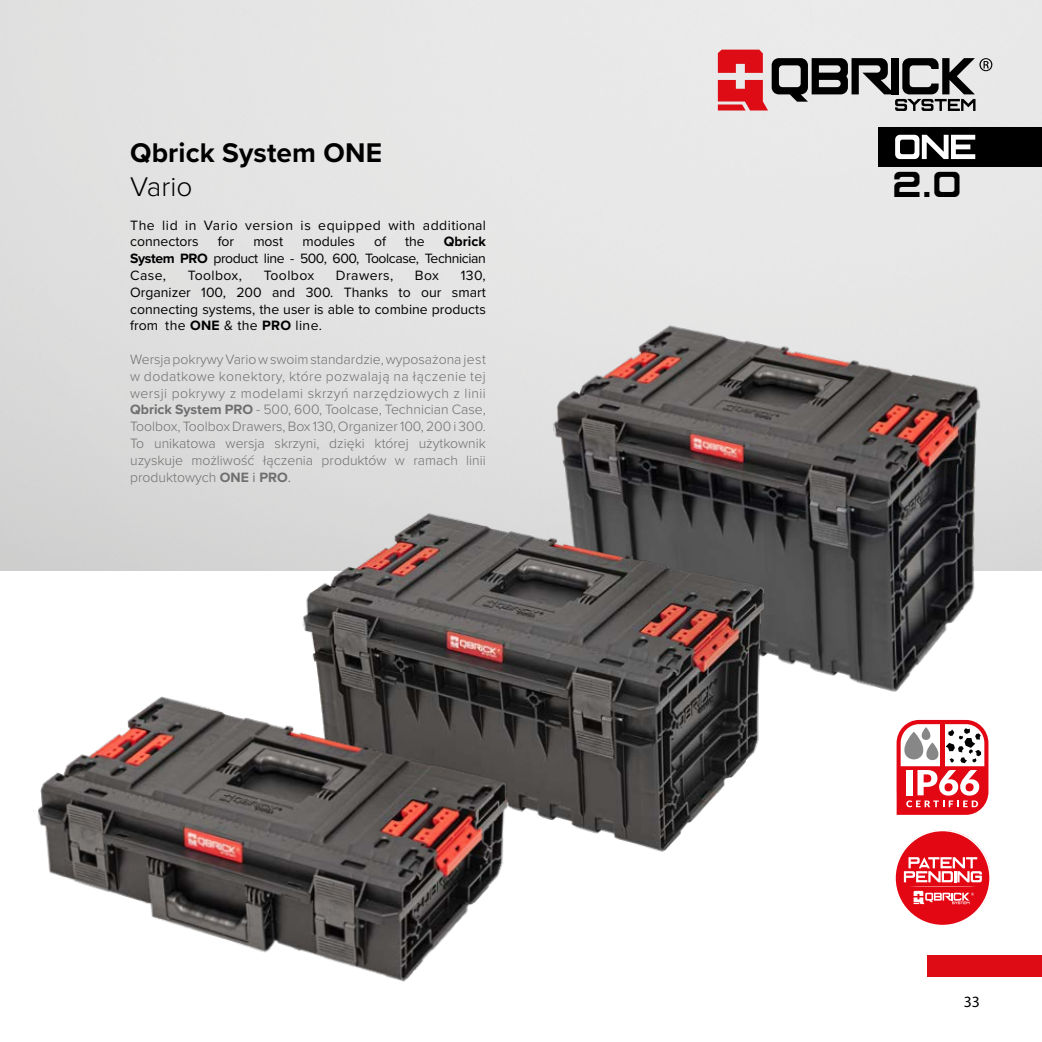
<style>
.page{position:relative;width:1042px;height:1042px;background:#fff}
.page>*{position:absolute;margin:0;border:0;box-sizing:border-box;transform-origin:0 0}
.t1{font:40.25px "Enter The Grid";color:#000}
.t2{font:700 28px "Proxima Nova";letter-spacing:.005em;color:#000}
.t3{font:300 28px "Proxima Nova";letter-spacing:.005em;color:#000}
.t4{font:15.75px "Myriad Pro";color:#000}
.t5{font:300 14px/16.8px "Proxima Nova";color:#706f6f;text-align:justify}
.t6{font:14px/16.8px "Proxima Nova";color:#000;text-align:justify}
.t7{font:14px/16.8px "Proxima Nova";letter-spacing:.04em;color:#000}
.t8{font:14px "Proxima Nova";letter-spacing:.03em;color:#000}
.s1{font-weight:700}
.s2{font-weight:400}
</style>
<div class="page">
<svg style="left:896px;top:719px;width:93px;height:96px"></svg>
<div style="left:895px;top:831px;width:94px;height:94px;background:#e30613;border-radius:50%"></div>
<svg style="left:904px;top:857px;width:78px;height:47px"></svg>
<div style="left:894px;top:829px;width:97px;height:97px;border:2px solid #fff;border-radius:50%"></div>
<div style="left:927px;top:955px;width:115px;height:21px;background:#de0c15"></div>
<div style="left:878px;top:127px;width:164px;height:40px;background:#000"></div>
<svg style="left:895px;top:135px;width:80px;height:24px"></svg>
<img style="left:545px;top:302px;width:448px;height:390px">
<img style="left:212px;top:354px;width:639px;height:498px">
<img style="left:38px;top:585px;width:565px;height:397px">
<svg style="left:718px;top:50px;width:274px;height:61px"></svg>
<h2 class="t2" style="left:130px;top:132px;width:253px">Qbrick System ONE</h2>
<h2 class="t3" style="left:130px;top:166px;width:64px">Vario</h2>
<p class="t7" style="left:130px;top:216px;width:357px">The lid in Vario version is equipped with additional connectors</p>
<p class="t6" style="left:130px;top:233px;width:357px;text-indent:314px"><span class="s1">Qbrick System PRO</span> product line - 500, 600, Toolcase, Technician Case,</p>
<p class="t6" style="left:218px;top:233px;width:18px">for</p>
<p class="t6" style="left:253px;top:233px;width:31px">most</p>
<p class="t6" style="left:302px;top:233px;width:54px">modules</p>
<p class="t6" style="left:374px;top:233px;width:13px">of</p>
<p class="t6" style="left:405px;top:233px;width:21px">the</p>
<p class="t6" style="left:130px;top:266px;width:357px;text-indent:330px">130, Organizer 100, 200 and 300. Thanks to our smart connecting systems, the user is able to combine products from the <span class="s1">ONE</span> &amp; the <span class="s1">PRO</span> line.</p>
<p class="t5" style="left:130px;top:350px;width:357px">Wersja pokrywy Vario w swoim standardzie, wyposażona jest w dodatkowe konektory, które pozwalają na łączenie tej wersji pokrywy z modelami skrzyń narzędziowych z linii <span class="s1">Qbrick System PRO</span> - 500, 600, Toolcase, Technician Case, Toolbox, Toolbox Drawers, Box 130, Organizer 100, 200 i 300.<br>To unikatowa wersja skrzyni, dzięki której użytkownik uzyskuje możliwość łączenia produktów w ramach linii produktowych <span class="s1">ONE</span> <span class="s2">i</span> <span class="s1">PRO</span><span class="s2">.</span></p>
<p class="t8" style="left:188px;top:265px;width:56px">Toolbox,</p>
<p class="t8" style="left:264px;top:265px;width:52px">Toolbox</p>
<p class="t8" style="left:336px;top:265px;width:59px">Drawers,</p>
<p class="t6" style="left:415px;top:266px;width:26px">Box</p>
<h1 class="t1" style="left:894px;top:171px;width:69px">2.0</h1>
<p class="t4" style="left:964px;top:991px;width:18px">33</p>
</div>
